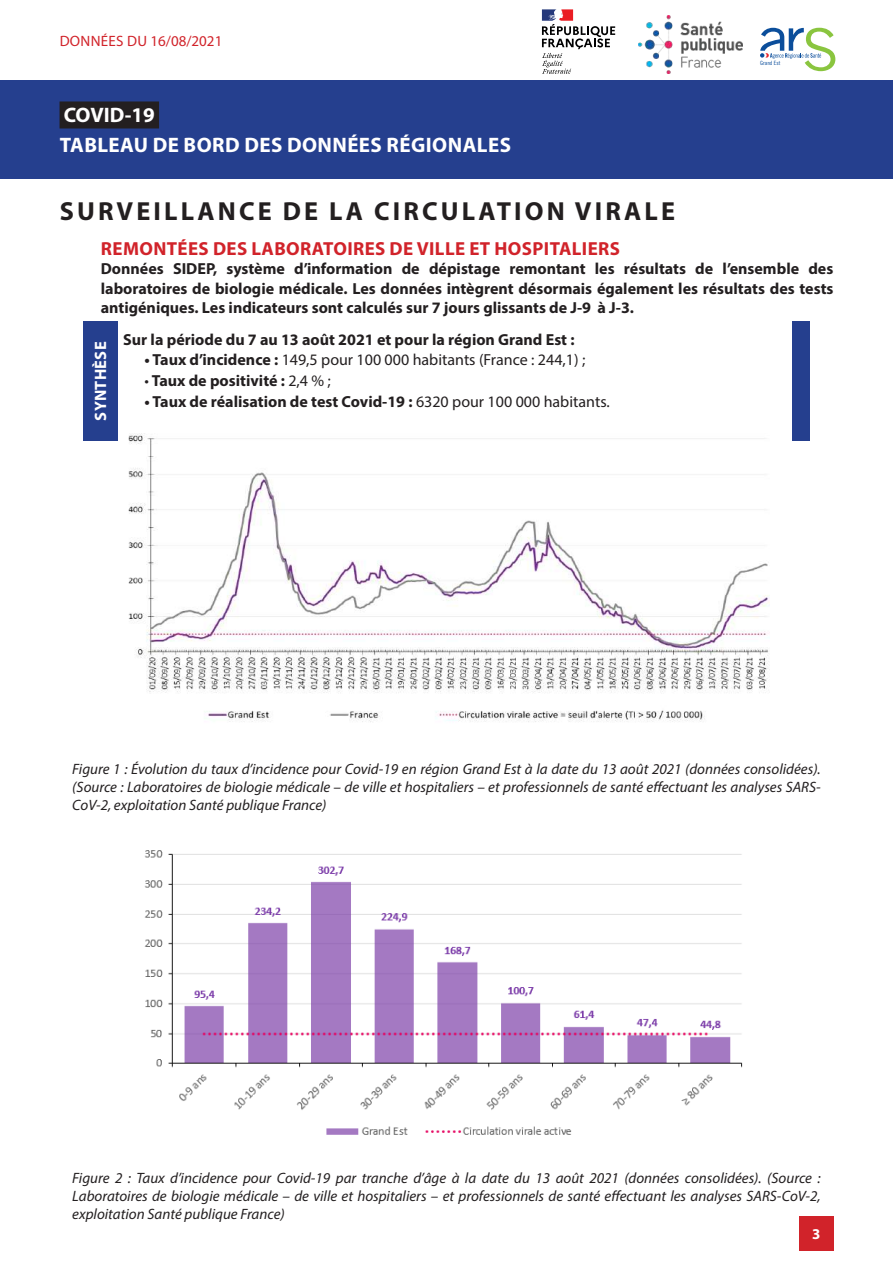
<style>
.page{position:relative;width:893px;height:1263px;background:#fff}
.page>*{position:absolute;margin:0;border:0;box-sizing:border-box;transform-origin:0 0}
.t1{font:700 26.25px "Myriad Pro";letter-spacing:.12em;color:#231f20}
.t2{font:700 21px/29.4px "Myriad Pro";letter-spacing:.02em;color:#fff}
.t3{font:700 18.9px "Myriad Pro";letter-spacing:.02em;color:#d1232a}
.t4{font:700 16.5px "Myriad Pro";letter-spacing:.02em;color:#fff}
.t5{font:700 16.05px/19.2px "Myriad Pro";color:#231f20;text-align:justify}
.t6{font:16.05px "Myriad Pro";color:#231f20}
.t7{font:italic 15px/18px "Myriad Pro";color:#231f20;text-align:justify}
.t8{font:15px "Myriad Pro";letter-spacing:.02em;color:#d1232a}
.t9{font:700 15px "Myriad Pro";color:#fff}
.t10{font:5.85px "Trade Gothic LT Std Cn 18";color:#0b4e9b}
.s1{font-weight:700}
.s2{font-weight:400}
</style>
<div class="page">
<div style="left:0;top:80px;width:893px;height:99px;background:#253f8e"></div>
<div style="left:60px;top:101px;width:99px;height:27px;background:#231f20"></div>
<div style="left:799px;top:1216px;width:34px;height:34px;background:#d1232a"></div>
<img style="left:638px;top:15px;width:104px;height:59px">
<svg style="left:760px;top:28px;width:75px;height:43px"></svg>
<svg style="left:542px;top:9px;width:73px;height:65px"></svg>
<img style="left:128px;top:433px;width:641px;height:289px">
<img style="left:144px;top:850px;width:599px;height:285px">
<div style="left:83px;top:321px;width:34px;height:120px;background:#253f8e"></div>
<div style="left:793px;top:321px;width:17px;height:120px;background:#253f8e"></div>
<p class="t8" style="left:60px;top:31px;width:164px">DONNÉES DU 16/08/2021</p>
<h2 class="t2" style="left:60px;top:100px;width:453px">COVID-19<br>TABLEAU DE BORD DES DONNÉES RÉGIONALES</h2>
<p class="t10" style="left:760px;top:59px;width:22px">Grand Est</p>
<h1 class="t1" style="left:60px;top:194px;width:617px">SURVEILLANCE DE LA CIRCULATION VIRALE</h1>
<p class="t3" style="left:101px;top:237px;width:520px">REMONTÉES DES LABORATOIRES DE VILLE ET HOSPITALIERS</p>
<p class="t5" style="left:101px;top:259px;width:734px">Données SIDEP, système d’information de dépistage remontant les résultats de l’ensemble des laboratoires de biologie médicale. Les données intègrent désormais également les résultats des tests antigéniques. Les indicateurs sont calculés sur 7 jours glissants de J-9 à J-3.</p>
<p class="t5" style="left:123px;top:329px;width:453px">Sur la période du 7 au 13 août 2021 et pour la région Grand Est :</p>
<p class="t6" style="left:145px;top:350px;width:442px"><span class="s1">• Taux d’incidence :</span> 149,5 pour 100 000 habitants (France : 244,1) ;</p>
<p class="t5" style="left:145px;top:370px;width:188px"><span class="s2">•</span> Taux de positivité : <span class="s2">2,4 % ;</span></p>
<p class="t5" style="left:145px;top:391px;width:467px">• Taux de réalisation de test Covid-19 : <span class="s2">6320 pour 100 000 habitants.</span></p>
<p class="t4" style="left:90px;top:421px;width:81px;rotate:-90deg">SYNTHÈSE</p>
<p class="t7" style="left:72px;top:760px;width:750px">Figure 1 : Évolution du taux d’incidence pour Covid-19 en région Grand Est à la date du 13 août 2021 (données consolidées). (Source : Laboratoires de biologie médicale – de ville et hospitaliers – et professionnels de santé effectuant les analyses SARS-CoV-2, exploitation Santé publique France)</p>
<p class="t7" style="left:72px;top:1169px;width:750px">Figure 2 : Taux d’incidence pour Covid-19 par tranche d’âge à la date du 13 août 2021 (données consolidées). (Source :<br>Laboratoires de biologie médicale – de ville et hospitaliers – et professionnels de santé effectuant les analyses SARS-CoV-2, exploitation Santé publique France)</p>
<p class="t9" style="left:812px;top:1224px;width:10px">3</p>
</div>
